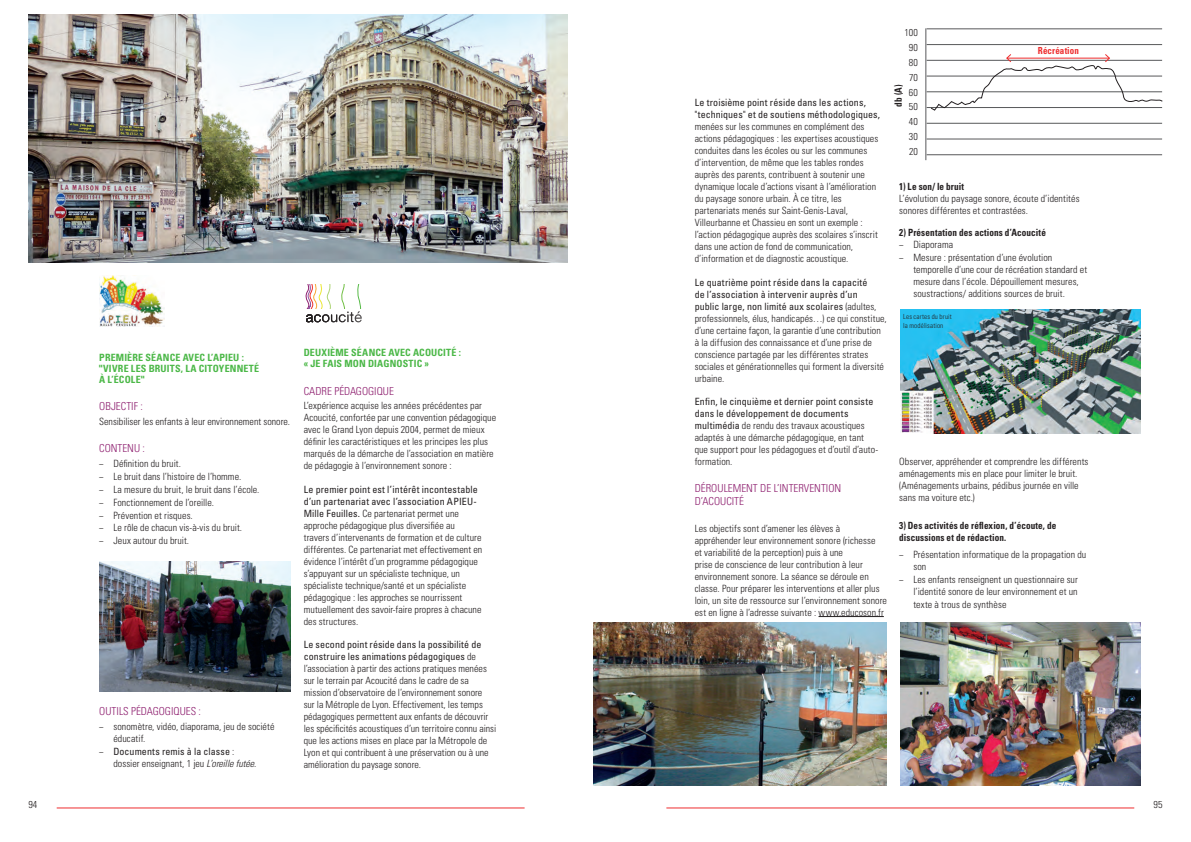
<style>
.page{position:relative;width:1191px;height:842px;background:#fff}
.page>*{position:absolute;margin:0;border:0;box-sizing:border-box;transform-origin:0 0}
.t1{font:300 condensed 11px/13px "Univers";color:#8e1f6f}
.t2{font:300 condensed 10px/12px "Univers";letter-spacing:.005em;color:#231f20}
.t3{font:condensed 10px/12px "Univers LT Std";letter-spacing:.01em;color:#231f20}
.t4{font:700 condensed 10px/11px "Univers";letter-spacing:.015em;color:#4cb848}
.t5{font:700 condensed 9.9px/11px "Univers";letter-spacing:.01em;color:#231f20;scale:.93 1}
.t6{font:700 condensed 9.7px "Univers";letter-spacing:.01em;color:#ee2d2e;scale:.93 1}
.t7{font:300 condensed 7px/8.4px "Univers";letter-spacing:.02em;color:#231f20}
.s1{font-family:"Univers LT Std"}
.s2{font-weight:300}
.s3{font-family:"Univers";font-weight:300}
.s4{font-style:italic}
.s5{font-family:"Univers LT Std";font-weight:400}
</style>
<div class="page">
<hr style="left:57px;top:807px;width:467px;height:1px;background:#ee2d2e">
<hr style="left:666px;top:807px;width:468px;height:1px;background:#ee2d2e">
<img style="left:99px;top:276px;width:65px;height:51px">
<svg style="left:305px;top:284px;width:26px;height:25px"></svg>
<svg style="left:341px;top:284px;width:20px;height:38px"></svg>
<hr style="left:304px;top:309px;width:60px;height:2px;background:#fff">
<hr style="left:818px;top:616px;width:66px;height:1px;background:#231f20">
<img style="left:28px;top:14px;width:539px;height:248px">
<hr style="left:926px;top:29px;width:236px;height:1px;background:#57585a">
<hr style="left:926px;top:44px;width:236px;height:1px;background:#57585a">
<hr style="left:926px;top:60px;width:236px;height:1px;background:#57585a">
<hr style="left:926px;top:76px;width:236px;height:1px;background:#57585a">
<hr style="left:926px;top:107px;width:236px;height:1px;background:#57585a">
<hr style="left:926px;top:123px;width:236px;height:1px;background:#57585a">
<hr style="left:926px;top:139px;width:236px;height:1px;background:#57585a">
<hr style="left:926px;top:155px;width:236px;height:1px;background:#57585a">
<hr style="left:926px;top:92px;width:236px;height:1px;background:#57585a">
<hr style="left:925px;top:28px;width:1px;height:132px;background:#57585a">
<svg style="left:929px;top:54px;width:234px;height:57px"></svg>
<img style="left:593px;top:623px;width:293px;height:163px">
<img style="left:900px;top:310px;width:240px;height:124px">
<img style="left:900px;top:623px;width:240px;height:163px">
<img style="left:99px;top:561px;width:192px;height:130px">
<p class="t4" style="left:99px;top:352px;width:161px">PREMIÈRE SÉANCE AVEC L’APIEU : "VIVRE LES BRUITS, LA CITOYENNETÉ<br>À L’ÉCOLE"</p>
<p class="t1" style="left:99px;top:400px;width:45px">OBJECTIF :</p>
<p class="t2" style="left:99px;top:415px;width:192px">Sensibiliser les enfants à leur environnement sonore.</p>
<p class="t1" style="left:99px;top:442px;width:47px">CONTENU :</p>
<p class="t2" style="left:99px;top:457px;width:162px;line-height:12.9px"><span class="s1">−</span> Définition du bruit.<br><span class="s1">−</span> Le bruit dans l’histoire de l’homme.<br><span class="s1">−</span> La mesure du bruit, le bruit dans l’école. <span class="s1">−</span> Fonctionnement de l’oreille.<br><span class="s1">−</span> Prévention et risques.<br><span class="s1">−</span> Le rôle de chacun vis-à-vis du bruit.<br><span class="s1">−</span> Jeux autour du bruit.</p>
<p class="t1" style="left:99px;top:705px;width:103px">OUTILS PÉDAGOGIQUES :</p>
<p class="t2" style="left:113px;top:720px;width:163px;text-indent:-14px"><span class="s1">−</span> sonomètre, vidéo, diaporama, jeu de société éducatif.</p>
<p class="t3" style="left:99px;top:745px;width:137px"><span class="s2">−</span> Documents remis à la classe <span class="s3">:</span></p>
<p class="t2" style="left:113px;top:757px;width:145px">dossier enseignant, 1 jeu <span class="s4">L’oreille futée</span>.</p>
<p class="t4" style="left:304px;top:347px;width:159px">DEUXIÈME SÉANCE AVEC ACOUCITÉ : « JE FAIS MON DIAGNOSTIC »</p>
<p class="t1" style="left:304px;top:384px;width:92px">CADRE PÉDAGOGIQUE</p>
<p class="t2" style="left:304px;top:400px;width:194px">L’expérience acquise les années précédentes par Acoucité, confortée par une convention pédagogique avec le Grand Lyon depuis 2004, permet de mieux définir les caractéristiques et les principes les plus marqués de la démarche de l’association en matière de pédagogie à l’environnement sonore :</p>
<p class="t3" style="left:304px;top:483px;width:176px">Le premier point est l’intérêt incontestable d’un partenariat avec l’association APIEU-</p>
<p class="t2" style="left:304px;top:507px;width:180px"><span class="s5">Mille Feuilles.</span> Ce partenariat permet une approche pédagogique plus diversifiée au travers d’intervenants de formation et de culture différentes. Ce partenariat met effectivement en évidence l’intérêt d’un programme pédagogique s’appuyant sur un spécialiste technique, un spécialiste technique/santé et un spécialiste pédagogique : les approches se nourrissent mutuellement des savoir-faire propres à chacune des structures.</p>
<p class="t3" style="left:304px;top:638px;width:179px">Le second point réside dans la possibilité de construire les animations pédagogiques <span class="s3">de</span></p>
<p class="t2" style="left:304px;top:662px;width:194px">l’association à partir des actions pratiques menées sur le terrain par Acoucité dans le cadre de sa mission d’observatoire de l’environnement sonore<br>sur la Métrople de Lyon. Effectivement, les temps pédagogiques permettent aux enfants de découvrir les spécificités acoustiques d’un territoire connu ainsi que les actions mises en place par la Métropole de Lyon et qui contribuent à une préservation ou à une amélioration du paysage sonore.</p>
<p class="t2" style="left:904px;top:25px;width:15px;line-height:14.8px;text-align:center">100<br>90<br>80<br>70<br>60<br>50<br>40<br>30<br>20</p>
<p class="t6" style="left:1038px;top:44px;width:46px">Récréation</p>
<p class="t5" style="left:892px;top:107px;width:26px;rotate:-90deg">db (A)</p>
<p class="t3" style="left:694px;top:97px;width:187px">Le troisième point réside dans les actions, "techniques" et de soutiens méthodologiques,</p>
<p class="t2" style="left:694px;top:121px;width:185px">menées sur les communes en complément des actions pédagogiques : les expertises acoustiques conduites dans les écoles ou sur les communes d’intervention, de même que les tables rondes auprès des parents, contribuent à soutenir une dynamique locale d’actions visant à l’amélioration du paysage sonore urbain. À ce titre, les partenariats menés sur Saint-Genis-Laval, Villeurbanne et Chassieu en sont un exemple : l’action pédagogique auprès des scolaires s’inscrit dans une action de fond de communication, d’information et de diagnostic acoustique.</p>
<p class="t3" style="left:694px;top:276px;width:183px">Le quatrième point réside dans la capacité de l’association à intervenir auprès d’un public large, non limité aux scolaires <span class="s3">(adultes,</span></p>
<p class="t2" style="left:694px;top:312px;width:193px">professionnels, élus, handicapés…) ce qui constitue, d’une certaine façon, la garantie d’une contribution à la diffusion des connaissance et d’une prise de conscience partagée par les différentes strates sociales et générationnelles qui forment la diversité urbaine.</p>
<p class="t3" style="left:694px;top:395px;width:180px">Enfin, le cinquième et dernier point consiste dans le développement de documents</p>
<p class="t2" style="left:694px;top:419px;width:185px"><span class="s5">multimédia</span> de rendu des travaux acoustiques adaptés à une démarche pédagogique, en tant que support pour les pédagogues et d’outil d’auto&shy;formation.</p>
<p class="t1" style="left:694px;top:482px;width:148px">DÉROULEMENT DE L’INTERVENTION<br>D’ACOUCITÉ</p>
<p class="t2" style="left:694px;top:522px;width:194px">Les objectifs sont d’amener les élèves à appréhender leur environnement sonore (richesse<br>et variabilité de la perception) puis à une<br>prise de conscience de leur contribution à leur environnement sonore. La séance se déroule en classe. Pour préparer les interventions et aller plus loin, un site de ressource sur l’environnement sonore est en ligne à l’adresse suivante : www.educoson.fr</p>
<p class="t5" style="left:899px;top:181px;width:71px">1) Le son/ le bruit</p>
<p class="t2" style="left:899px;top:192px;width:182px">L’évolution du paysage sonore, écoute d’identités sonores différentes et contrastées.</p>
<p class="t5" style="left:899px;top:227px;width:159px">2) Présentation des actions d’Acoucité</p>
<p class="t2" style="left:899px;top:239px;width:55px"><span class="s1">−</span> Diaporama</p>
<p class="t2" style="left:899px;top:252px;width:155px"><span class="s1">−</span> Mesure : présentation d’une évolution</p>
<p class="t2" style="left:913px;top:264px;width:175px">temporelle d’une cour de récréation standard et</p>
<p class="t2" style="left:913px;top:276px;width:167px">mesure dans l’école. Dépouillement mesures,</p>
<p class="t2" style="left:913px;top:288px;width:153px">soustractions/ additions sources de bruit.</p>
<p class="t7" style="left:903px;top:313px;width:50px">Les cartes du bruit la modélisation</p>
<p class="t2" style="left:899px;top:456px;width:191px">Observer, appréhender et comprendre les différents aménagements mis en place pour limiter le bruit. (Aménagements urbains, pédibus journée en ville sans ma voiture etc.)</p>
<p class="t5" style="left:899px;top:520px;width:170px">3) Des activités de réflexion, d’écoute, de discussions et de rédaction.</p>
<p class="t2" style="left:899px;top:548px;width:188px"><span class="s1">−</span> Présentation informatique de la propagation du</p>
<p class="t2" style="left:913px;top:560px;width:14px">son</p>
<p class="t2" style="left:899px;top:573px;width:180px"><span class="s1">−</span> Les enfants renseignent un questionnaire sur</p>
<p class="t2" style="left:913px;top:585px;width:166px">l’identité sonore de leur environnement et un</p>
<p class="t2" style="left:913px;top:598px;width:94px">texte à trous de synthèse</p>
<p class="t2" style="left:28px;top:798px;width:11px">94</p>
<p class="t2" style="left:1153px;top:798px;width:11px">95</p>
</div>
